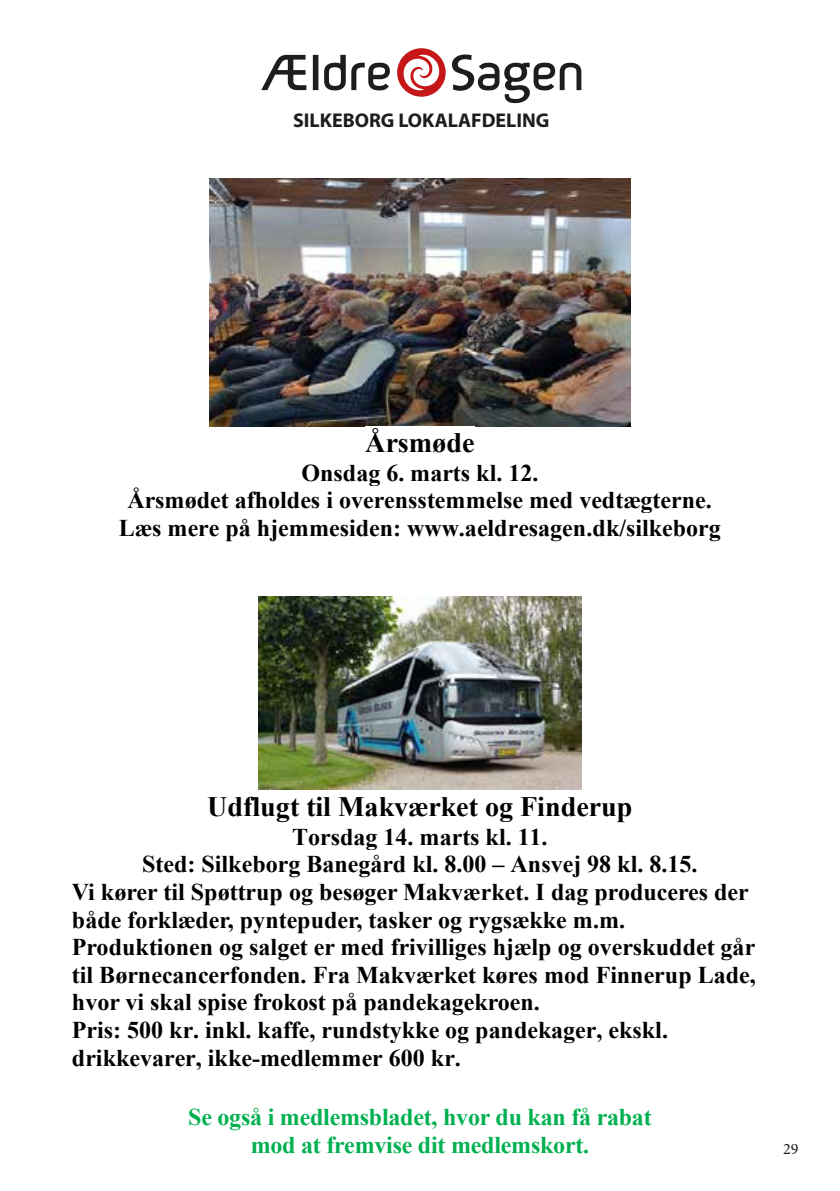
<style>
.page{position:relative;width:840px;height:1191px;background:#fff}
.page>*{position:absolute;margin:0;border:0;box-sizing:border-box;transform-origin:0 0}
.t1{font:700 28px "Times New Roman";color:#000}
.t2{font:700 24px/27.6px "Times New Roman";color:#000;text-align:center}
.t3{font:700 24px/28px "Times New Roman";letter-spacing:-.01em;color:#00b050;text-align:center}
.t4{font:700 20px "Myriad Pro";color:#1d1d1b}
.t5{font:700 20px "Verdana";color:#000}
.t6{font:16px "Minion Pro";color:#1d1d1b}
</style>
<div class="page">
<img style="left:209px;top:179px;width:420px;height:247px">
<img style="left:258px;top:596px;width:322px;height:194px">
<div style="left:397px;top:48px;width:48px;height:49px;background:#c51718;border-radius:50%"></div>
<svg style="left:261px;top:54px;width:320px;height:49px"></svg>
<p class="t5" style="left:287px;top:106px;width:266px">Silkeborg okalafdeling</p>
<p class="t4" style="left:293px;top:107px;width:258px">SILKEBORG LOKALAFDELING</p>
<p class="t1" style="left:365px;top:423px;width:111px">Årsmøde</p>
<p class="t2" style="left:119px;top:458px;width:603px">Onsdag 6. marts kl. 12.<br>Årsmødet afholdes i overensstemmelse med vedtægterne.<br>Læs mere på hjemmesiden: www.aeldresagen.dk/silkeborg</p>
<p class="t1" style="left:207px;top:787px;width:426px">Udflugt til Makværket og Finderup</p>
<p class="t2" style="left:292px;top:822px;width:257px">Torsdag 14. marts kl. 11.</p>
<p class="t2" style="left:142px;top:850px;width:556px">Sted: Silkeborg Banegård kl. 8.00 – Ansvej 98 kl. 8.15.</p>
<p class="t2" style="left:72px;top:877px;width:678px">Vi kører til Spøttrup og besøger Makværket. I dag produceres der</p>
<p class="t2" style="left:72px;top:905px;width:554px">både forklæder, pyntepuder, tasker og rygsække m.m.</p>
<p class="t2" style="left:72px;top:932px;width:684px">Produktionen og salget er med frivilliges hjælp og overskuddet går</p>
<p class="t2" style="left:72px;top:960px;width:685px">til Børnecancerfonden. Fra Makværket køres mod Finnerup Lade,</p>
<p class="t2" style="left:72px;top:988px;width:469px">hvor vi skal spise frokost på pandekagekroen.</p>
<p class="t2" style="left:72px;top:1015px;width:597px">Pris: 500 kr. inkl. kaffe, rundstykke og pandekager, ekskl.</p>
<p class="t2" style="left:72px;top:1043px;width:390px">drikkevarer, ikke-medlemmer 600 kr.</p>
<p class="t3" style="left:188px;top:1102px;width:465px">Se også i medlemsbladet, hvor du kan få rabat mod at fremvise dit medlemskort.</p>
<p class="t6" style="left:782px;top:1138px;width:17px">29</p>
</div>
